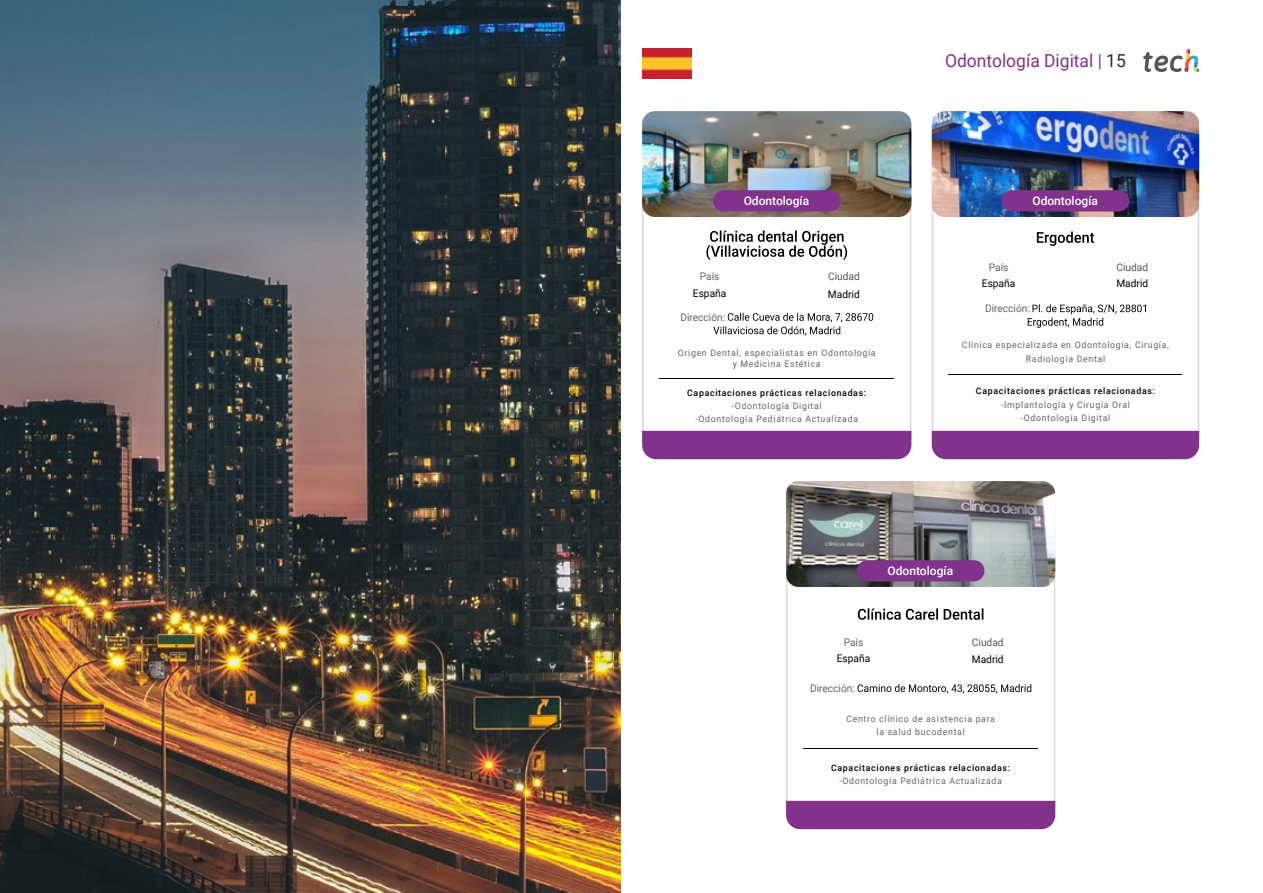
<style>
.page{position:relative;width:1263px;height:893px;background:#fff}
.page>*{position:absolute;margin:0;border:0;box-sizing:border-box;transform-origin:0 0}
.t1{font:18px "Roboto";color:#81328a}
.t2{font:500 12px "Roboto";color:#fff}
.t3{font:10.5px "Roboto";color:#61646a}
.t4{font:10.5px "Roboto";color:#000}
.t5{font:10.5px "Roboto";color:#52555b}
.t6{font:9px/13.2px "Roboto";letter-spacing:.08em;color:#61646a;text-align:center}
.t7{font:500 9px "Roboto";letter-spacing:.08em;color:#000}
.s1{color:#312e20}
</style>
<div class="page">
<img style="left:642px;top:49px;width:49px;height:30px">
<svg style="left:1143px;top:49px;width:56px;height:23px"></svg>
<img style="left:0;top:0;width:621px;height:893px">
<svg style="left:642px;top:121px;width:270px;height:339px"></svg>
<img style="left:642px;top:111px;width:269px;height:106px">
<div style="left:713px;top:190px;width:127px;height:21px;background:#81328a;border-radius:11px"></div>
<div style="left:642px;top:431px;width:269px;height:28px;background:#81328a"></div>
<hr style="left:659px;top:379px;width:235px;height:1px;background:#000">
<svg style="left:706px;top:230px;width:141px;height:30px"></svg>
<svg style="left:713px;top:313px;width:160px;height:23px"></svg>
<svg style="left:931px;top:122px;width:269px;height:338px"></svg>
<img style="left:932px;top:111px;width:267px;height:106px">
<div style="left:1002px;top:190px;width:127px;height:21px;background:#81328a;border-radius:11px"></div>
<div style="left:932px;top:431px;width:267px;height:28px;background:#81328a"></div>
<hr style="left:949px;top:375px;width:233px;height:1px;background:#000">
<svg style="left:1037px;top:232px;width:57px;height:14px"></svg>
<svg style="left:1028px;top:304px;width:118px;height:24px"></svg>
<svg style="left:786px;top:492px;width:270px;height:338px"></svg>
<img style="left:786px;top:481px;width:269px;height:106px">
<div style="left:857px;top:560px;width:127px;height:21px;background:#81328a;border-radius:11px"></div>
<div style="left:786px;top:801px;width:269px;height:28px;background:#81328a"></div>
<hr style="left:803px;top:749px;width:235px;height:1px;background:#000">
<svg style="left:858px;top:608px;width:125px;height:12px"></svg>
<svg style="left:857px;top:684px;width:174px;height:9px"></svg>
<h2 class="t2" style="left:744px;top:193px;width:67px">Odontología</h2>
<p class="t3" style="left:700px;top:269px;width:21px">País</p>
<p class="t4" style="left:693px;top:285px;width:35px">España</p>
<p class="t5" style="left:828px;top:269px;width:33px">Ciudad</p>
<p class="t4" style="left:828px;top:287px;width:33px">Madrid</p>
<p class="t3" style="left:680px;top:310px;width:46px">Dirección:</p>
<p class="t6" style="left:678px;top:347px;width:199px;line-height:11.2px">Origen Dental, especialistas en Odontología y Medicina Estética</p>
<p class="t7" style="left:687px;top:386px;width:180px">Capacitaciones prácticas relacionadas:</p>
<p class="t6" style="left:695px;top:399px;width:164px">-Odontología Digital<br>-Odontología Pediátrica Actualizada</p>
<h1 class="t1" style="left:945px;top:48px;width:182px">Odontología Digital | <span class="s1">15</span></h1>
<h2 class="t2" style="left:1032px;top:193px;width:67px">Odontología</h2>
<p class="t3" style="left:989px;top:259px;width:21px">País</p>
<p class="t4" style="left:982px;top:276px;width:35px">España</p>
<p class="t5" style="left:1116px;top:259px;width:33px">Ciudad</p>
<p class="t4" style="left:1116px;top:276px;width:33px">Madrid</p>
<p class="t3" style="left:985px;top:301px;width:46px">Dirección:</p>
<p class="t6" style="left:962px;top:338px;width:208px">Clínica especializada en Odontología, Cirugía,<br>Radiología Dental</p>
<p class="t7" style="left:976px;top:385px;width:180px">Capacitaciones prácticas relacionadas:</p>
<p class="t6" style="left:1001px;top:398px;width:130px">-Implantología y Cirugía Oral -Odontología Digital</p>
<h2 class="t2" style="left:887px;top:563px;width:67px">Odontología</h2>
<p class="t3" style="left:844px;top:635px;width:21px">País</p>
<p class="t4" style="left:837px;top:651px;width:35px">España</p>
<p class="t5" style="left:972px;top:635px;width:33px">Ciudad</p>
<p class="t4" style="left:972px;top:652px;width:33px">Madrid</p>
<p class="t3" style="left:810px;top:681px;width:46px">Dirección:</p>
<p class="t6" style="left:846px;top:711px;width:150px">Centro clínico de asistencia para la salud bucodental</p>
<p class="t7" style="left:831px;top:761px;width:180px">Capacitaciones prácticas relacionadas:</p>
<p class="t6" style="left:839px;top:774px;width:164px">-Odontología Pediátrica Actualizada</p>
</div>
